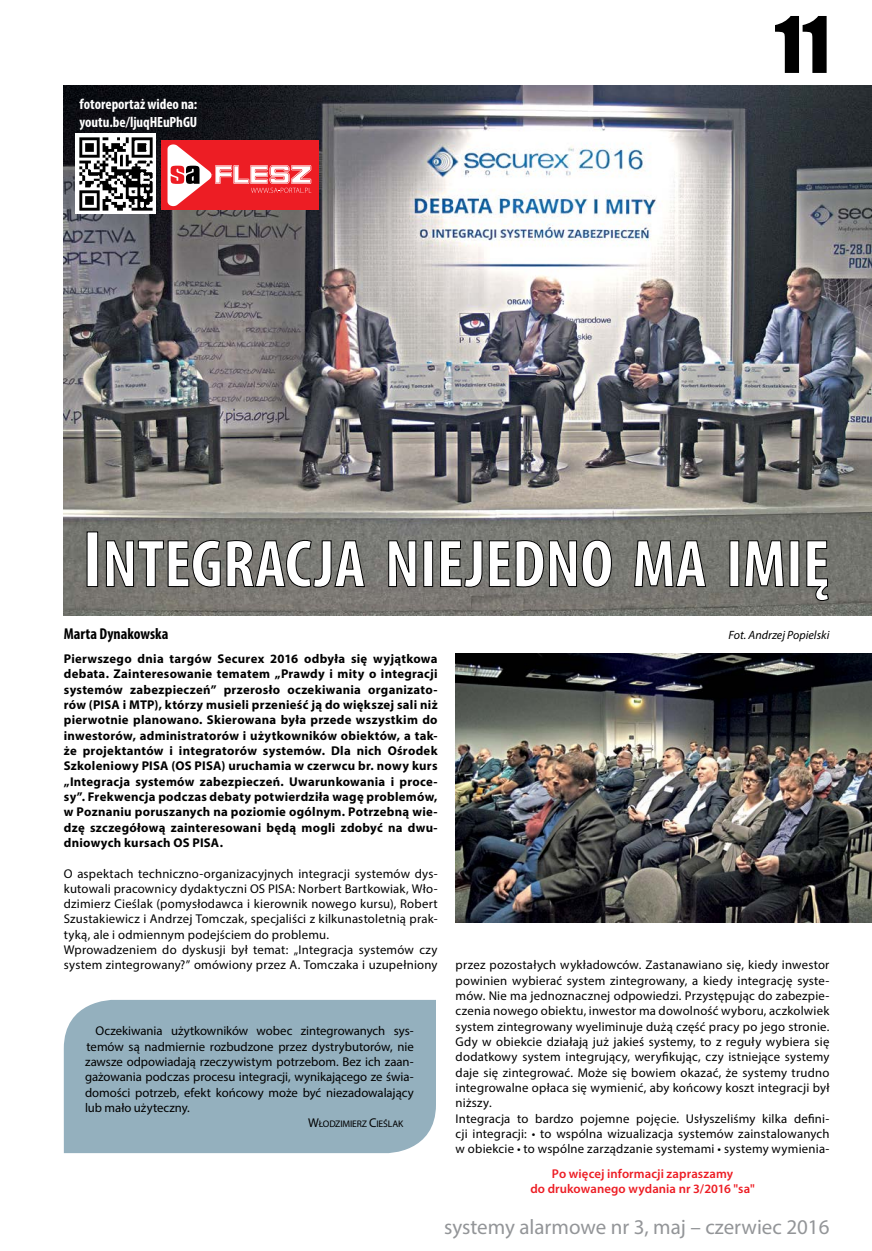
<style>
.page{position:relative;width:872px;height:1251px;background:#fff}
.page>*{position:absolute;margin:0;border:0;box-sizing:border-box;transform-origin:0 0}
.t1{font:72px "Impact";color:#000}
.t2{font:700 condensed 67.8px "Myriad Pro";color:#fff}
.t3{font:21px "Myriad Pro";color:#939598}
.t4{font:700 condensed 15.75px "Myriad Pro";color:#000}
.t5{font:700 condensed 14.85px/17.9px "Myriad Pro";letter-spacing:-.005em;color:#fff}
.t6{font:12.75px/15.3px "Myriad Pro";letter-spacing:.015em;color:#000}
.t7{font:700 12.75px/15.3px "Myriad Pro";letter-spacing:.02em;color:#000;text-align:justify}
.t8{font:600 12.75px/15.3px "Myriad Pro";letter-spacing:.005em;color:#ed1d24;text-align:center}
.t9{font:italic 12px "Myriad Pro";color:#000}
.t10{font:9.6px "Myriad Pro";letter-spacing:-.015em;color:#000}
.s1{font-size:81px}
.s2{font-size:12.75px}
</style>
<div class="page">
<img style="left:64px;top:85px;width:808px;height:530px">
<div style="left:87px;top:531px;width:11px;height:56px;border:1px solid #000"></div>
<svg style="left:106px;top:539px;width:259px;height:48px;background:#6a6964"></svg>
<svg style="left:388px;top:540px;width:28px;height:47px"></svg>
<div style="left:423px;top:540px;width:10px;height:47px;border:1px solid #000"></div>
<svg style="left:440px;top:539px;width:172px;height:48px;background:#686964"></svg>
<svg style="left:634px;top:540px;width:72px;height:47px;background:#646560"></svg>
<div style="left:729px;top:540px;width:10px;height:47px;border:1px solid #000"></div>
<svg style="left:744px;top:540px;width:40px;height:47px;background:#60615c"></svg>
<div style="left:789px;top:540px;width:10px;height:47px;border:1px solid #000"></div>
<svg style="left:806px;top:540px;width:23px;height:61px"></svg>
<img style="left:455px;top:653px;width:417px;height:268px">
<div style="left:64px;top:999px;width:372px;height:153px;background:#94b0be"></div>
<img style="left:75px;top:133px;width:81px;height:81px">
<div style="left:161px;top:140px;width:157px;height:69px;background:#ed1d24"></div>
<svg style="left:167px;top:144px;width:144px;height:62px"></svg>
<p class="t5" style="left:80px;top:95px;width:119px">fotoreportaż wideo na: youtu.be/ljuqHEuPhGU</p>
<h1 class="t1" style="left:774px;top:-11px;width:57px">11</h1>
<h2 class="t2" style="left:82px;top:521px;width:748px"><span class="s1">I</span>NTEGRACJA NIEJEDNO MA IMIĘ</h2>
<p class="t4" style="left:64px;top:624px;width:106px">Marta Dynakowska</p>
<p class="t9" style="left:728px;top:627px;width:102px">Fot. Andrzej Popielski</p>
<p class="t7" style="left:64px;top:650px;width:375px">Pierwszego dnia targów Securex 2016 odbyła się wyjątkowa debata. Zainteresowanie tematem „Prawdy i mity o integracji systemów zabezpieczeń” przerosło oczekiwania organizato&shy;rów (PISA i MTP), którzy musieli przenieść ją do większej sali niż pierwotnie planowano. Skierowana była przede wszystkim do inwestorów, administratorów i użytkowników obiektów, a tak&shy;że projektantów i integratorów systemów. Dla nich Ośrodek Szkoleniowy PISA (OS PISA) uruchamia w czerwcu br. nowy kurs „Integracja systemów zabezpieczeń. Uwarunkowania i proce&shy;sy”. Frekwencja podczas debaty potwierdziła wagę problemów, w Poznaniu poruszanych na poziomie ogólnym. Potrzebną wie&shy;dzę szczegółową zainteresowani będą mogli zdobyć na dwu&shy;dniowych kursach OS PISA.</p>
<p class="t6" style="left:64px;top:865px;width:375px">O aspektach techniczno-organizacyjnych integracji systemów dys&shy;kutowali pracownicy dydaktyczni OS PISA: Norbert Bartkowiak, Wło&shy;dzimierz Cieślak (pomysłodawca i kierownik nowego kursu), Robert Szustakiewicz i Andrzej Tomczak, specjaliści z kilkunastoletnią prak&shy;tyką, ale i odmiennym podejściem do problemu.<br>Wprowadzeniem do dyskusji był temat: „Integracja systemów czy system zintegrowany?” omówiony przez A. Tomczaka i uzupełniony</p>
<p class="t6" style="left:85px;top:1022px;width:330px;text-align:justify;text-indent:11px">Oczekiwania użytkowników wobec zintegrowanych sys&shy;temów są nadmiernie rozbudzone przez dystrybutorów, nie zawsze odpowiadają rzeczywistym potrzebom. Bez ich zaan&shy;gażowania podczas procesu integracji, wynikającego ze świa&shy;domości potrzeb, efekt końcowy może być niezadowalający lub mało użyteczny.</p>
<p class="t10" style="left:308px;top:1117px;width:97px"><span class="s2">W</span>ŁODZIMIERZ <span class="s2">C</span>IEŚLAK</p>
<p class="t6" style="left:455px;top:957px;width:375px">przez pozostałych wykładowców. Zastanawiano się, kiedy inwestor powinien wybierać system zintegrowany, a kiedy integrację syste&shy;mów. Nie ma jednoznacznej odpowiedzi. Przystępując do zabezpie&shy;czenia nowego obiektu, inwestor ma dowolność wyboru, aczkolwiek system zintegrowany wyeliminuje dużą część pracy po jego stronie.<br>Gdy w obiekcie działają już jakieś systemy, to z reguły wybiera się dodatkowy system integrujący, weryfikując, czy istniejące systemy daje się zintegrować. Może się bowiem okazać, że systemy trudno integrowalne opłaca się wymienić, aby końcowy koszt integracji był niższy.<br>Integracja to bardzo pojemne pojęcie. Usłyszeliśmy kilka defini&shy;cji integracji: • to wspólna wizualizacja systemów zainstalowanych w obiekcie • to wspólne zarządzanie systemami • systemy wymienia-</p>
<p class="t8" style="left:530px;top:1165px;width:226px">Po więcej informacji zapraszamy<br>do drukowanego wydania nr 3/2016 "sa"</p>
<h3 class="t3" style="left:444px;top:1213px;width:387px">systemy alarmowe nr 3, maj – czerwiec 2016</h3>
</div>
